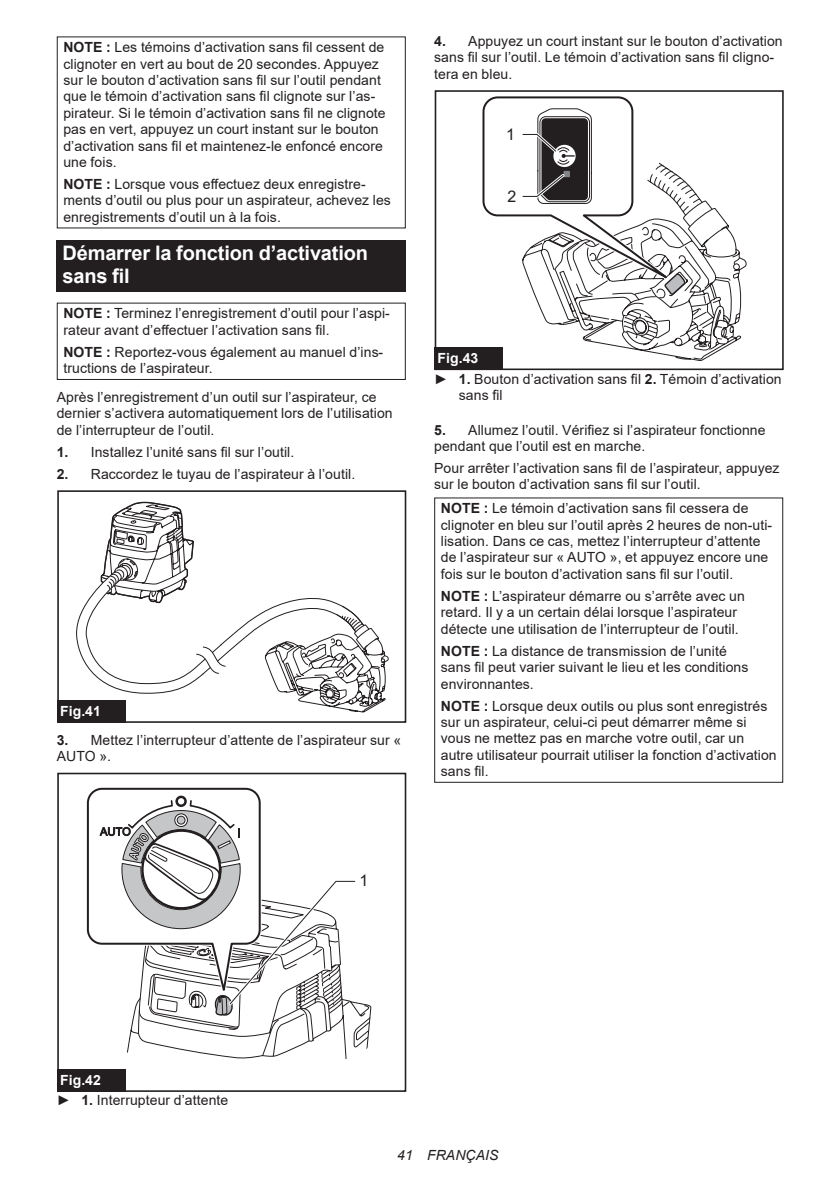
<style>
.page{position:relative;width:840px;height:1191px;background:#fff}
.page>*{position:absolute;margin:0;border:0;box-sizing:border-box;transform-origin:0 0}
.t1{font:700 20px/23.4px "Arial";letter-spacing:-.01em;color:#fff}
.t2{font:16px "Arial";color:#231f20}
.t3{font:14px/16.4px "Arial";letter-spacing:.005em;color:#231f20}
.t4{font:italic 14px "Arial";letter-spacing:.005em;color:#231f20}
.t5{font:700 14px "Arial";color:#fff}
.s1{font-weight:700}
.s2{font-weight:700;color:#fff}
</style>
<div class="page">
<div style="left:57px;top:240px;width:348px;height:52px;background:#231f20"></div>
<div style="left:57px;top:303px;width:348px;height:77px;border:1px solid #231f20"></div>
<svg style="left:76px;top:501px;width:313px;height:211px"></svg>
<div style="left:57px;top:694px;width:74px;height:29px;background:#fff"></div>
<div style="left:57px;top:490px;width:349px;height:233px;border:2px solid #231f20"></div>
<div style="left:57px;top:700px;width:68px;height:23px;background:#231f20"></div>
<div style="left:57px;top:772px;width:349px;height:320px;border:2px solid #231f20"></div>
<svg style="left:86px;top:787px;width:285px;height:272px"></svg>
<div style="left:57px;top:1069px;width:68px;height:23px;background:#231f20"></div>
<div style="left:434px;top:90px;width:349px;height:280px;border:2px solid #231f20"></div>
<svg style="left:483px;top:97px;width:263px;height:264px"></svg>
<div style="left:434px;top:347px;width:68px;height:23px;background:#231f20"></div>
<div style="left:434px;top:497px;width:348px;height:286px;border:1px solid #231f20"></div>
<p class="t3" style="left:63px;top:39px;width:323px"><span class="s1">NOTE :</span> Les témoins d’activation sans fil cessent de clignoter en vert au bout de 20 secondes. Appuyez sur le bouton d’activation sans fil sur l’outil pendant que le témoin d’activation sans fil clignote sur l’as&shy;pirateur. Si le témoin d’activation sans fil ne clignote pas en vert, appuyez un court instant sur le bouton d’activation sans fil et maintenez-le enfoncé encore une fois.</p>
<p class="t3" style="left:63px;top:176px;width:329px"><span class="s1">NOTE :</span> Lorsque vous effectuez deux enregistre&shy;ments d’outil ou plus pour un aspirateur, achevez les enregistrements d’outil un à la fois.</p>
<h1 class="t1" style="left:62px;top:241px;width:307px">Démarrer la fonction d’activation sans fil</h1>
<p class="t3" style="left:63px;top:305px;width:328px"><span class="s1">NOTE :</span> Terminez l’enregistrement d’outil pour l’aspi&shy;rateur avant d’effectuer l’activation sans fil.</p>
<p class="t3" style="left:63px;top:344px;width:321px"><span class="s1">NOTE :</span> Reportez-vous également au manuel d’ins&shy;tructions de l’aspirateur.</p>
<p class="t3" style="left:57px;top:389px;width:337px">Après l’enregistrement d’un outil sur l’aspirateur, ce dernier s’activera automatiquement lors de l’utilisation de l’interrupteur de l’outil.</p>
<p class="t3" style="left:57px;top:443px;width:239px"><span class="s1">1.</span> Installez l’unité sans fil sur l’outil.</p>
<p class="t3" style="left:57px;top:466px;width:300px"><span class="s1">2.</span> Raccordez le tuyau de l’aspirateur à l’outil.</p>
<p class="t5" style="left:60px;top:701px;width:42px">Fig.41</p>
<p class="t3" style="left:57px;top:731px;width:346px"><span class="s1">3.</span> Mettez l’interrupteur d’attente de l’aspirateur sur «<br>AUTO ».</p>
<p class="t3" style="left:434px;top:33px;width:350px"><span class="s1">4.</span> Appuyez un court instant sur le bouton d’activation sans fil sur l’outil. Le témoin d’activation sans fil cligno&shy;tera en bleu.</p>
<p class="t2" style="left:506px;top:123px;width:10px">1</p>
<p class="t2" style="left:507px;top:185px;width:10px">2</p>
<p class="t3" style="left:434px;top:348px;width:349px;line-height:20.2px"><span class="s2">Fig.43<br></span>► <span class="s1">1.</span> Bouton d’activation sans fil <span class="s1">2.</span> Témoin d’activation</p>
<p class="t3" style="left:458px;top:387px;width:45px">sans fil</p>
<p class="t3" style="left:434px;top:421px;width:333px"><span class="s1">5.</span> Allumez l’outil. Vérifiez si l’aspirateur fonctionne pendant que l’outil est en marche.</p>
<p class="t3" style="left:434px;top:460px;width:347px">Pour arrêter l’activation sans fil de l’aspirateur, appuyez sur le bouton d’activation sans fil sur l’outil.</p>
<p class="t3" style="left:440px;top:500px;width:332px"><span class="s1">NOTE :</span> Le témoin d’activation sans fil cessera de clignoter en bleu sur l’outil après 2 heures de non-uti&shy;lisation. Dans ce cas, mettez l’interrupteur d’attente de l’aspirateur sur « AUTO », et appuyez encore une fois sur le bouton d’activation sans fil sur l’outil.</p>
<p class="t3" style="left:440px;top:587px;width:305px"><span class="s1">NOTE :</span> L’aspirateur démarre ou s’arrête avec un retard. Il y a un certain délai lorsque l’aspirateur détecte une utilisation de l’interrupteur de l’outil.</p>
<p class="t3" style="left:440px;top:642px;width:309px"><span class="s1">NOTE :</span> La distance de transmission de l’unité sans fil peut varier suivant le lieu et les conditions environnantes.</p>
<p class="t3" style="left:440px;top:697px;width:337px"><span class="s1">NOTE :</span> Lorsque deux outils ou plus sont enregistrés sur un aspirateur, celui-ci peut démarrer même si vous ne mettez pas en marche votre outil, car un autre utilisateur pourrait utiliser la fonction d’activation sans fil.</p>
<p class="t2" style="left:359px;top:870px;width:10px">1</p>
<p class="t3" style="left:57px;top:1070px;width:173px;line-height:20.2px"><span class="s2">Fig.42<br></span>► <span class="s1">1.</span> Interrupteur d’attente</p>
<p class="t4" style="left:397px;top:1146px;width:103px">41 FRANÇAIS</p>
</div>
